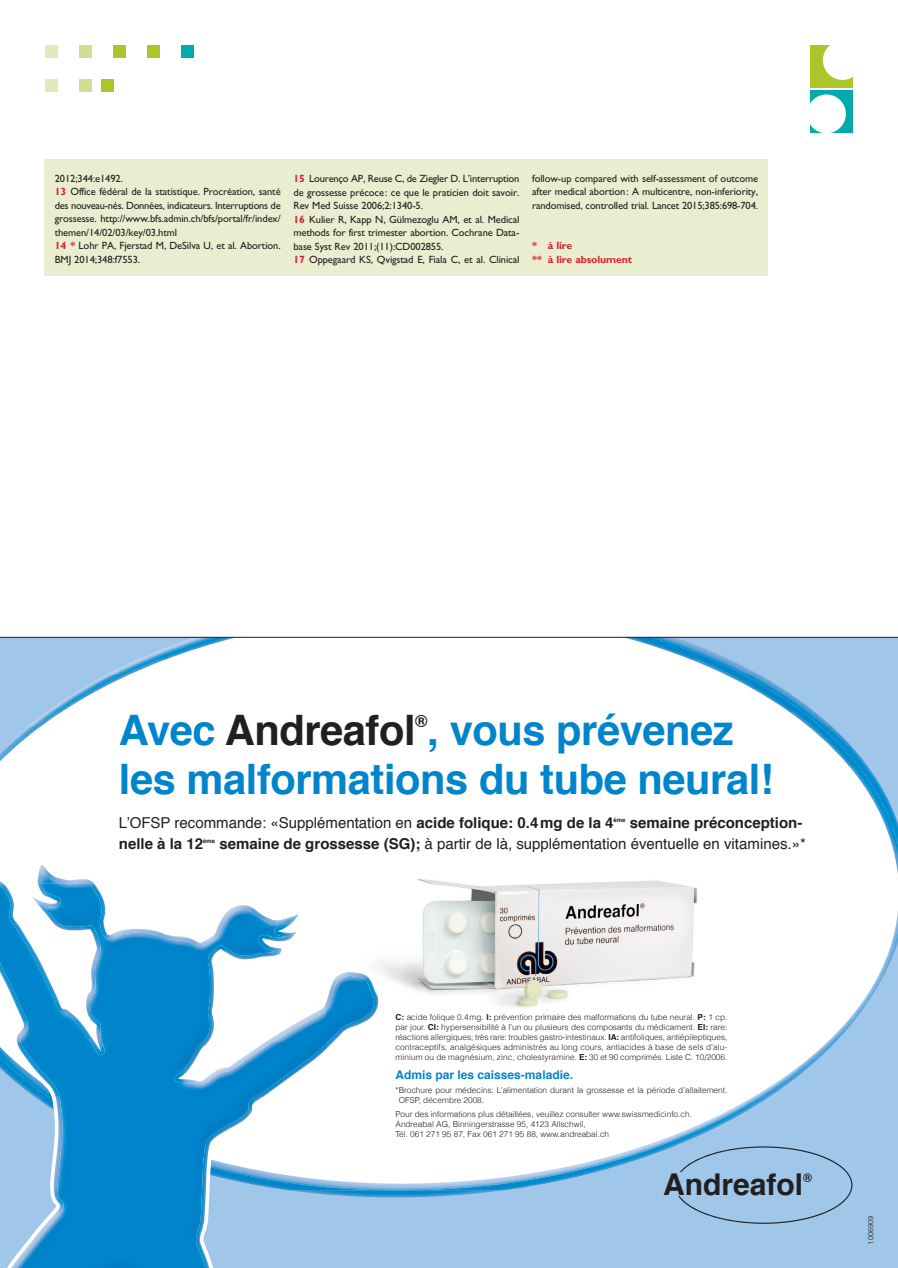
<style>
.page{position:relative;width:898px;height:1268px;background:#fff}
.page>*{position:absolute;margin:0;border:0;box-sizing:border-box;transform-origin:0 0}
.t1{font:700 42px "Helvetica";letter-spacing:-.01em;color:#0085cc}
.t2{font:700 30px "Helvetica";color:#231f20}
.t3{font:700 16.8px "Helvetica";color:#231f20}
.t4{font:15px "Helvetica";color:#231f20}
.t5{font:700 15px "Helvetica";color:#231f20}
.t6{font:700 12px "Helvetica";color:#0085cc}
.t7{font:700 12px "Helvetica";color:#231f20}
.t8{font:10.5px/13.5px "Gill Sans";letter-spacing:-.01em;color:#231f20}
.t9{font:700 10.5px/13.5px "Gill Sans";letter-spacing:-.01em;color:#db2032}
.t10{font:300 8.25px/9.9px "Helvetica";color:#231f20}
.t11{font:300 7.5px "Frutiger";color:#231f20}
.t12{font:700 6px "Helvetica";color:#231f20}
.s1{font-weight:700;color:#db2032}
.s2{color:#231f20}
.s3{font-weight:700}
</style>
<div class="page">
<div style="left:181px;top:45px;width:13px;height:12px;background:#00aaad"></div>
<div style="left:147px;top:45px;width:13px;height:12px;background:#adc42b"></div>
<div style="left:113px;top:45px;width:13px;height:12px;background:#adc42b"></div>
<div style="left:79px;top:45px;width:13px;height:12px;background:#d2dd94"></div>
<div style="left:45px;top:45px;width:12px;height:12px;background:#e2e9bc"></div>
<div style="left:101px;top:79px;width:13px;height:13px;background:#adc42b"></div>
<div style="left:79px;top:79px;width:13px;height:13px;background:#d2dd94"></div>
<div style="left:45px;top:79px;width:12px;height:13px;background:#e2e9bc"></div>
<div style="left:810px;top:45px;width:42px;height:42px;background:#adc42b"></div>
<div style="left:822px;top:41px;width:40px;height:39px;background:#fff;border-radius:50%"></div>
<div style="left:810px;top:90px;width:42px;height:42px;background:#00aaad"></div>
<div style="left:806px;top:94px;width:39px;height:39px;background:#fff;border-radius:50%"></div>
<div style="left:45px;top:160px;width:723px;height:116px;background:#e9eed0"></div>
<svg style="left:0;top:637px;width:897px;height:630px"></svg>
<svg style="left:0;top:1264px;width:12px;height:4px"></svg>
<svg style="left:893px;top:1264px;width:5px;height:4px"></svg>
<p class="t8" style="left:55px;top:171px;width:227px">2012;344:e1492.<br><span class="s1">13</span> Office fédéral de la statistique. Procréation, santé des nouveau-nés. Données, indicateurs. Interruptions de grossesse. http://www.bfs.admin.ch/bfs/portal/fr/index/ themen/14/02/03/key/03.html<br><span class="s1">14 *</span> Lohr PA, Fjerstad M, DeSilva U, et al. Abortion.<br>BMJ 2014;348:f7553.</p>
<p class="t8" style="left:293px;top:172px;width:227px"><span class="s1">15</span> Lourenço AP, Reuse C, de Ziegler D. L’interruption de grossesse précoce: ce que le praticien doit savoir.<br>Rev Med Suisse 2006;2:1340-5.<br><span class="s1">16</span> Kulier R, Kapp N, Gülmezoglu AM, et al. Medical methods for first trimester abortion. Cochrane Data&shy;base Syst Rev 2011;(11):CD002855.<br><span class="s1">17</span> Oppegaard KS, Qvigstad E, Fiala C, et al. Clinical</p>
<p class="t8" style="left:532px;top:171px;width:227px;text-align:justify">follow-up compared with self-assessment of outcome after medical abortion: A multicentre, non-inferiority, randomised, controlled trial. Lancet 2015;385:698-704.</p>
<p class="t9" style="left:532px;top:239px;width:101px">* à lire<br>** à lire absolument</p>
<h1 class="t1" style="left:119px;top:696px;width:616px">Avec <span class="s2">Andreafol</span> , vous prévenez</h1>
<h3 class="t3" style="left:415px;top:707px;width:14px">®</h3>
<h1 class="t1" style="left:119px;top:745px;width:656px">les malformations du tube neural!</h1>
<h3 class="t4" style="left:119px;top:811px;width:496px">L’OFSP recommande: «Supplémentation en <span class="s3">acide folique: 0.4 mg de la 4</span></h3>
<p class="t12" style="left:613px;top:814px;width:14px">ème</p>
<h3 class="t5" style="left:629px;top:810px;width:174px">semaine préconception-</h3>
<h3 class="t5" style="left:119px;top:831px;width:86px">nelle à la 12</h3>
<p class="t12" style="left:203px;top:835px;width:14px">ème</p>
<h3 class="t4" style="left:219px;top:832px;width:588px"><span class="s3">semaine de grossesse (SG);</span> à partir de là, supplémentation éventuelle en vitamines.»*</h3>
<p class="t10" style="left:395px;top:1011px;width:333px;text-align:justify"><span class="s3">C:</span> acide folique 0.4 mg. <span class="s3">I:</span> prévention primaire des malformations du tube neural. <span class="s3">P:</span> 1 cp. par jour. <span class="s3">CI:</span> hypersensibilité à l’un ou plusieurs des composants du médicament. <span class="s3">EI:</span> rare: réactions allergiques; très rare: troubles gastro-intestinaux. <span class="s3">IA:</span> antifoliques, antiépileptiques, contraceptifs, analgésiques administrés au long cours, antiacides à base de sels d’alu&shy;minium ou de magnésium, zinc, cholestyramine. <span class="s3">E:</span> 30 et 90 comprimés. Liste C. 10/2006.</p>
<p class="t6" style="left:395px;top:1064px;width:179px">Admis par les caisses-maladie.</p>
<p class="t10" style="left:398px;top:1084px;width:330px;text-indent:-3px">* Brochure pour médecins: L’alimentation durant la grossesse et la période d’allaitement.<br>OFSP, décembre 2008.</p>
<p class="t10" style="left:395px;top:1108px;width:298px">Pour des informations plus détaillées, veuillez consulter www.swissmedicinfo.ch.<br>Andreabal AG, Binningerstrasse 95, 4123 Allschwil,<br>Tél. 061 271 95 87, Fax 061 271 95 88, www.andreabal.ch</p>
<h2 class="t2" style="left:663px;top:1160px;width:142px">Andreafol</h2>
<p class="t7" style="left:803px;top:1168px;width:10px">®</p>
<p class="t11" style="left:866px;top:1244px;width:31px;rotate:-90deg">1006909</p>
</div>
